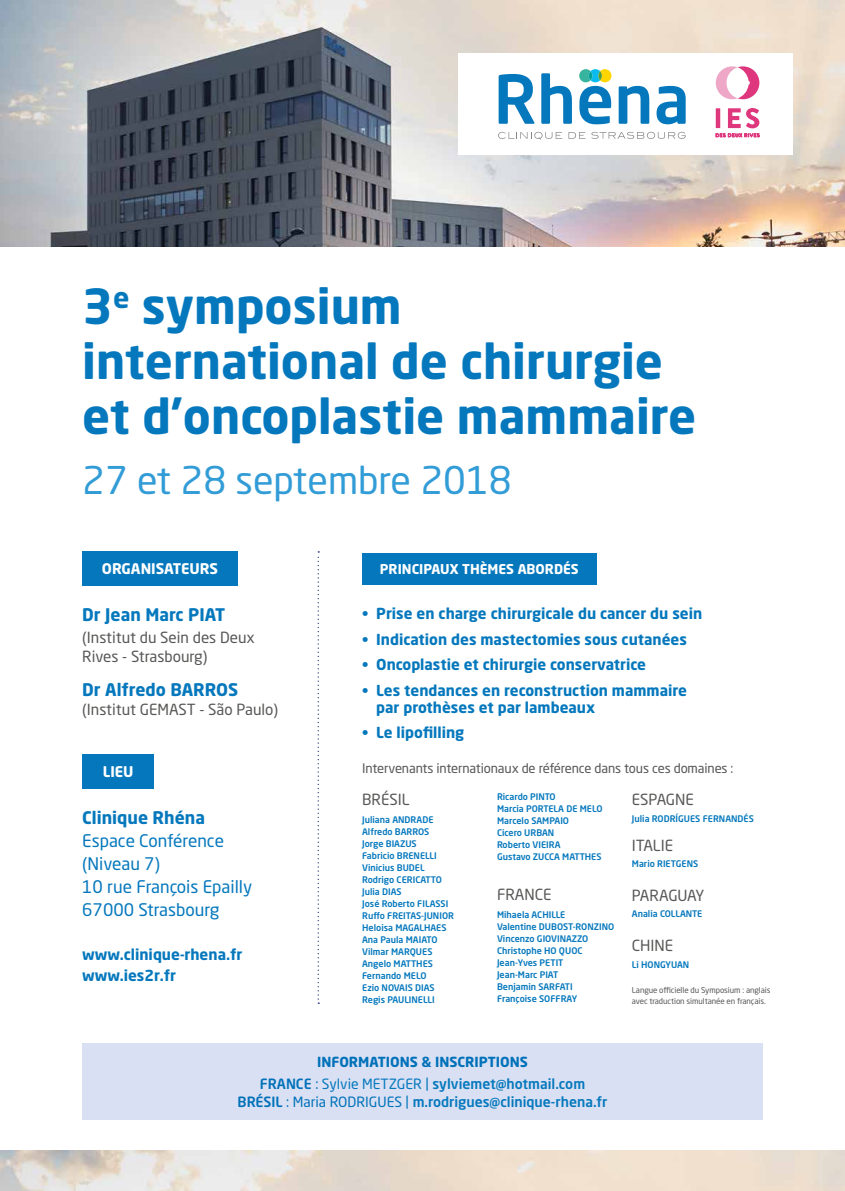
<style>
.page{position:relative;width:845px;height:1191px;background:#fff}
.page>*{position:absolute;margin:0;border:0;box-sizing:border-box;transform-origin:0 0}
.t1{font:700 47.8px/55px "Neo Sans Std";color:#0578bd}
.t2{font:37.7px "Neo Sans Std";color:#329cd7}
.t3{font:17.2px/22.9px "Neo Sans Std";color:#0578bd}
.t4{font:700 17.2px "Neo Sans Std";color:#0578bd}
.t5{font:15.2px/19px "Neo Sans Std";color:#575756}
.t6{font:15.2px "Neo Sans Std";letter-spacing:-.02em;color:#575756}
.t7{font:700 15px/17px "Neo Sans Std";color:#0578bd}
.t8{font:700 14.5px "Neo Sans Std";color:#fff}
.t9{font:500 14px/18px "Neo Sans Std";color:#0578bd;text-align:center}
.t10{font:700 13.8px "Neo Sans Std";color:#0071b9}
.t11{font:700 13.4px "Neo Sans Std";color:#fff}
.t12{font:13px "Neo Sans Std";letter-spacing:-.01em;color:#575756}
.t13{font:500 9px/12px "Neo Sans Std";color:#0578bd}
.t14{font:8px/11px "Neo Sans Std";letter-spacing:-.01em;color:#575756}
.s1{color:#0071b9}
.s2{font-weight:400;color:#0071b9}
.s3{font-weight:400}
</style>
<div class="page">
<img style="left:0;top:0;width:845px;height:247px">
<img style="left:0;top:1150px;width:845px;height:41px">
<svg style="left:317px;top:551px;width:2px;height:452px"></svg>
<div style="left:82px;top:754px;width:72px;height:35px;background:#0578bd"></div>
<div style="left:362px;top:552px;width:234px;height:32px;background:#0578bd"></div>
<div style="left:82px;top:551px;width:156px;height:35px;background:#0578bd"></div>
<div style="left:82px;top:1043px;width:681px;height:77px;background:#d9e0f3"></div>
<div style="left:458px;top:54px;width:334px;height:101px;background:#fff"></div>
<svg style="left:498px;top:74px;width:36px;height:50px"></svg>
<svg style="left:541px;top:73px;width:31px;height:51px"></svg>
<svg style="left:618px;top:86px;width:31px;height:38px"></svg>
<svg style="left:656px;top:86px;width:29px;height:38px"></svg>
<svg style="left:498px;top:132px;width:64px;height:8px"></svg>
<svg style="left:568px;top:132px;width:17px;height:7px"></svg>
<svg style="left:591px;top:132px;width:95px;height:7px"></svg>
<svg style="left:579px;top:69px;width:32px;height:55px"></svg>
<svg style="left:716px;top:66px;width:43px;height:33px"></svg>
<svg style="left:716px;top:108px;width:43px;height:29px"></svg>
<h1 class="t1" style="left:82px;top:278px;width:615px">3<sup>e</sup> symposium international de chirurgie et d’oncoplastie mammaire</h1>
<h2 class="t2" style="left:82px;top:457px;width:431px">27 et 28 septembre 2018</h2>
<h3 class="t8" style="left:102px;top:559px;width:118px">ORGANISATEURS</h3>
<h3 class="t11" style="left:380px;top:560px;width:200px">PRINCIPAUX THÈMES ABORDÉS</h3>
<h3 class="t4" style="left:82px;top:603px;width:144px">Dr Jean Marc PIAT</h3>
<h3 class="t5" style="left:82px;top:627px;width:174px">(Institut du Sein des Deux<br>Rives - Strasbourg)</h3>
<h3 class="t4" style="left:82px;top:678px;width:158px">Dr Alfredo BARROS</h3>
<h3 class="t5" style="left:82px;top:699px;width:197px">(Institut GEMAST - São Paulo)</h3>
<h3 class="t8" style="left:103px;top:762px;width:32px">LIEU</h3>
<h3 class="t4" style="left:82px;top:806px;width:124px">Clinique Rhéna</h3>
<h3 class="t3" style="left:82px;top:829px;width:171px">Espace Conférence (Niveau 7)<br>10 rue François Epailly<br>67000 Strasbourg</h3>
<h3 class="t7" style="left:82px;top:943px;width:162px;line-height:21.6px">www.clinique-rhena.fr www.ies2r.fr</h3>
<h3 class="t7" style="left:362px;top:604px;width:342px">• Prise en charge chirurgicale du cancer du sein</h3>
<h3 class="t7" style="left:362px;top:630px;width:326px">• Indication des mastectomies sous cutanées</h3>
<h3 class="t7" style="left:362px;top:655px;width:285px">• Oncoplastie et chirurgie conservatrice</h3>
<h3 class="t7" style="left:376px;top:681px;width:312px;text-indent:-14px">• Les tendances en reconstruction mammaire par prothèses et par lambeaux</h3>
<h3 class="t7" style="left:362px;top:723px;width:104px">• Le lipofilling</h3>
<h3 class="t12" style="left:362px;top:760px;width:373px">Intervenants internationaux de référence dans tous ces domaines :</h3>
<h3 class="t5" style="left:362px;top:789px;width:49px">BRÉSIL</h3>
<p class="t13" style="left:362px;top:813px;width:93px">Juliana ANDRADE<br>Alfredo BARROS<br>Jorge BIAZUS<br>Fabricio BRENELLI<br>Vinicius BUDEL<br>Rodrigo CERICATTO<br>Julia DIAS<br>José Roberto FILASSI<br>Ruffo FREITAS-JUNIOR<br>Heloisa MAGALHAES<br>Ana Paula MAIATO<br>Vilmar MARQUES<br>Angelo MATTHES<br>Fernando MELO<br>Ezio NOVAIS DIAS<br>Regis PAULINELLI</p>
<p class="t13" style="left:497px;top:790px;width:107px">Ricardo PINTO<br>Marcia PORTELA DE MELO<br>Marcelo SAMPAIO<br>Cicero URBAN<br>Roberto VIEIRA<br>Gustavo ZUCCA MATTHES</p>
<h3 class="t5" style="left:497px;top:885px;width:56px">FRANCE</h3>
<p class="t13" style="left:497px;top:908px;width:119px">Mihaela ACHILLE<br>Valentine DUBOST-RONZINO<br>Vincenzo GIOVINAZZO<br>Christophe HO QUOC<br>Jean-Yves PETIT<br>Jean-Marc PIAT<br>Benjamin SARFATI<br>Françoise SOFFRAY</p>
<h3 class="t5" style="left:632px;top:789px;width:64px">ESPAGNE</h3>
<p class="t13" style="left:632px;top:812px;width:123px">Julia RODRÍGUES FERNANDÉS</p>
<h3 class="t5" style="left:632px;top:835px;width:43px">ITALIE</h3>
<p class="t13" style="left:632px;top:858px;width:68px">Mario RIETGENS</p>
<h3 class="t6" style="left:632px;top:886px;width:74px">PARAGUAY</h3>
<p class="t13" style="left:632px;top:908px;width:72px">Analia COLLANTE</p>
<h3 class="t5" style="left:632px;top:935px;width:43px">CHINE</h3>
<p class="t13" style="left:632px;top:958px;width:59px">Li HONGYUAN</p>
<p class="t14" style="left:632px;top:984px;width:140px">Langue officielle du Symposium : anglais avec traduction simultanée en français.</p>
<h3 class="t10" style="left:317px;top:1053px;width:212px">INFORMATIONS &amp; INSCRIPTIONS</h3>
<h3 class="t9" style="left:238px;top:1074px;width:371px"><span class="s1">FRANCE</span> <span class="s2">:</span> <span class="s3">Sylvie METZGER |</span> sylviemet@hotmail.com<br><span class="s1">BRÉSIL</span> <span class="s2">: Maria RODRIGUES</span> <span class="s3">|</span> m.rodrigues@clinique-rhena.fr</h3>
</div>
